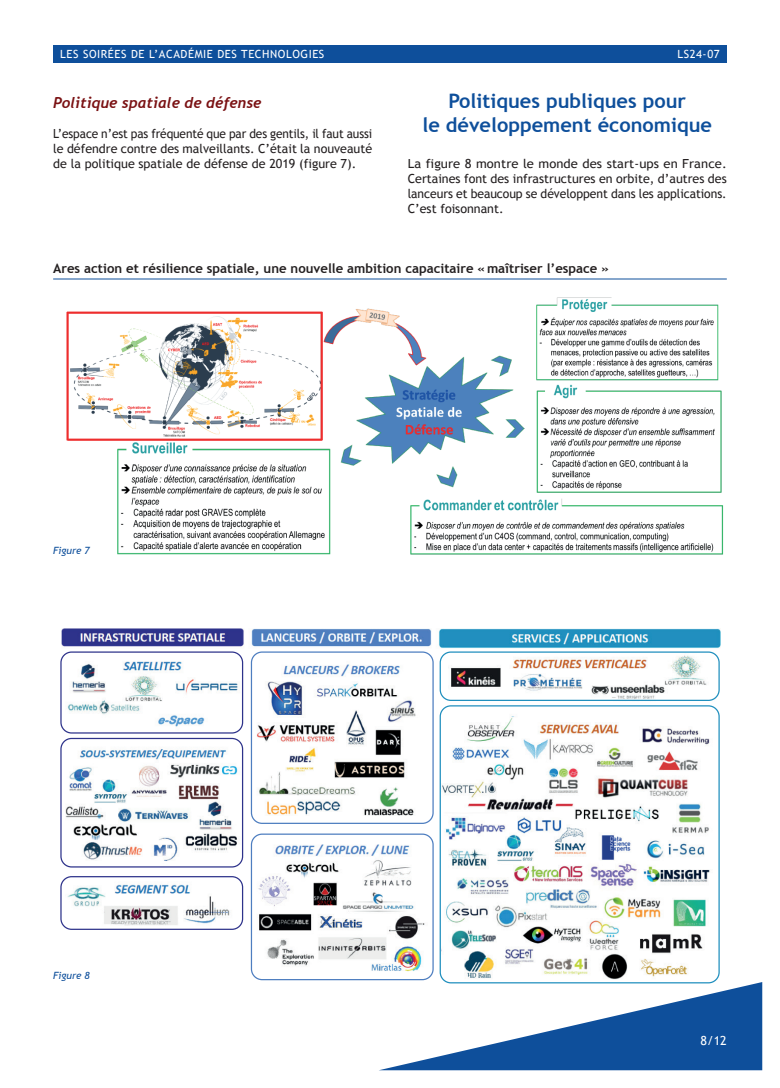
<style>
.page{position:relative;width:780px;height:1088px;background:#fff}
.page>*{position:absolute;margin:0;border:0;box-sizing:border-box;transform-origin:0 0}
.t1{font:700 20px/24px "Trebuchet MS";color:#0e4f9b;text-align:center}
.t2{font:italic 700 15px "Trebuchet";color:#7a1113}
.t3{font:700 13.12px "Trebuchet MS";color:#231f20}
.t4{font:12.5px/15px "Trebuchet MS";color:#231f20;text-align:justify;scale:1.04 1}
.t5{font:12.5px/15px "Trebuchet MS";color:#231f20;text-align:justify;scale:.95 1}
.t6{font:12.5px "Trebuchet MS";color:#fff}
.t7{font:11.25px "Trebuchet MS";letter-spacing:.05em;color:#fff}
.t8{font:italic 10px "Trebuchet MS";color:#0e4f9b}
</style>
<div class="page">
<svg style="left:380px;top:982px;width:382px;height:88px"></svg>
<div style="left:53px;top:45px;width:673px;height:18px;background:#0e4f9b"></div>
<img style="left:66px;top:297px;width:658px;height:258px">
<img style="left:61px;top:628px;width:662px;height:362px">
<hr style="left:53px;top:279px;width:673px;height:1px;background:#0e4f9b">
<div style="left:60px;top:651px;width:183px;height:82px;border:1px solid #2e338b;border-radius:11px"></div>
<div style="left:251px;top:651px;width:182px;height:173px;border:1px solid #4e7ec0;border-radius:11px"></div>
<div style="left:439px;top:651px;width:280px;height:50px;border:1px solid #208fbe;border-radius:11px"></div>
<div style="left:439px;top:705px;width:280px;height:278px;border:1px solid #208fbe;border-radius:11px"></div>
<div style="left:60px;top:738px;width:183px;height:129px;border:1px solid #2e338b;border-radius:11px"></div>
<div style="left:60px;top:876px;width:183px;height:54px;border:1px solid #2e338b;border-radius:11px"></div>
<div style="left:251px;top:833px;width:182px;height:147px;border:1px solid #4e7ec0;border-radius:11px"></div>
<p class="t7" style="left:60px;top:47px;width:265px">LES SOIRÉES DE L’ACADÉMIE DES TECHNOLOGIES</p>
<p class="t7" style="left:677px;top:47px;width:44px">LS24-07</p>
<p class="t2" style="left:53px;top:93px;width:210px">Politique spatiale de défense</p>
<p class="t5" style="left:53px;top:126px;width:337px">L’espace n’est pas fréquenté que par des gentils, il faut aussi le défendre contre des malveillants. C’était la nouveauté de la politique spatiale de défense de 2019 (figure 7).</p>
<h1 class="t1" style="left:422px;top:89px;width:291px">Politiques publiques pour<br>le développement économique</h1>
<p class="t4" style="left:407px;top:156px;width:308px">La figure 8 montre le monde des start-ups en France.<br>Certaines font des infrastructures en orbite, d’autres des lanceurs et beaucoup se développent dans les applications.<br>C’est foisonnant.</p>
<p class="t3" style="left:53px;top:260px;width:557px">Ares action et résilience spatiale, une nouvelle ambition capacitaire «maîtriser l’espace »</p>
<p class="t8" style="left:53px;top:544px;width:38px">Figure 7</p>
<p class="t8" style="left:53px;top:970px;width:38px">Figure 8</p>
<p class="t6" style="left:700px;top:1033px;width:28px">8/12</p>
</div>
